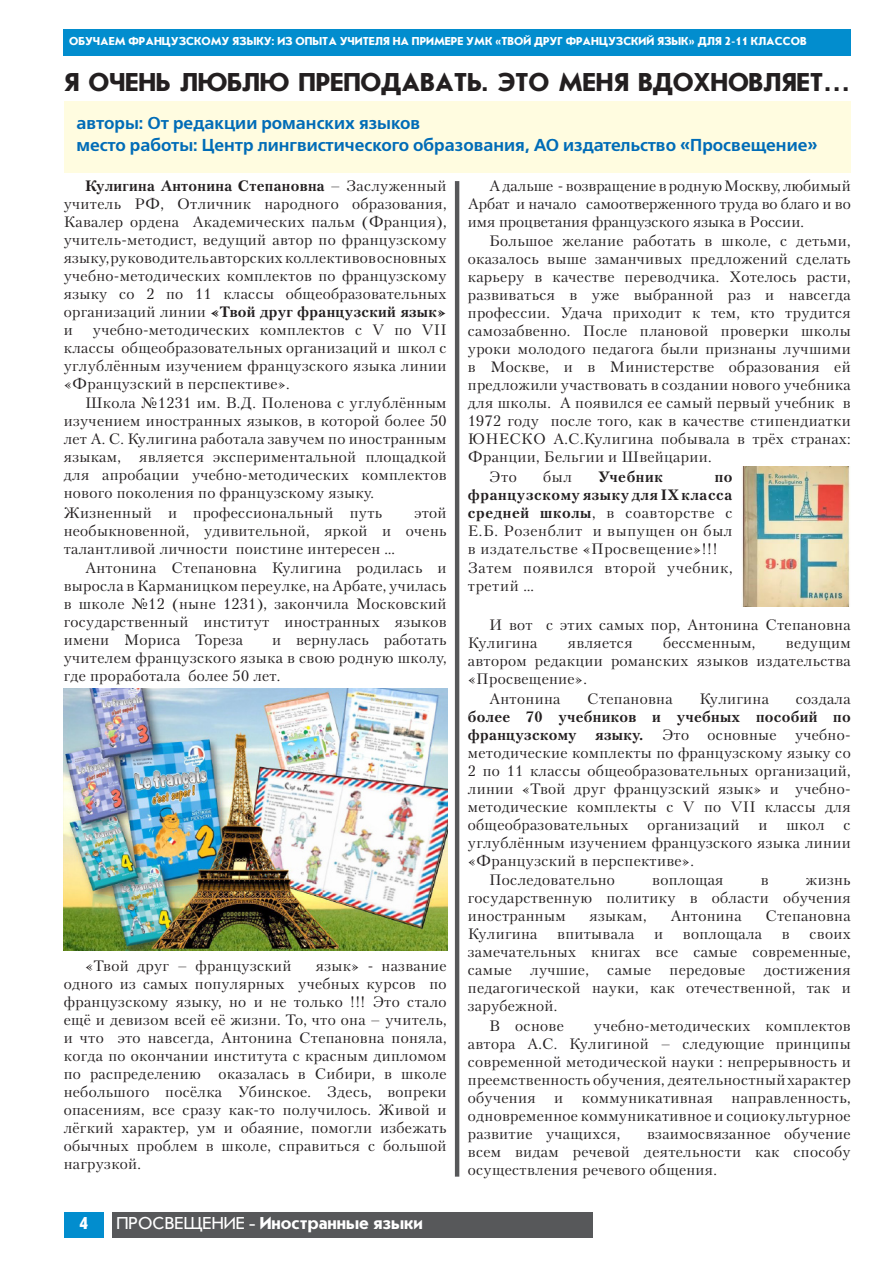
<style>
.page{position:relative;width:893px;height:1263px;background:#fff}
.page>*{position:absolute;margin:0;border:0;box-sizing:border-box;transform-origin:0 0}
.Заголовок{font:700 27px "Journal Sans C";letter-spacing:-.01em;color:#231f20}
.t1{font:700 18px "Journal Sans C";color:#fff}
.Инфо_об_авторе{font:700 17.25px "Free Set C";color:#006cb7}
.Содержание_статья{font:15px/18px "Petersburg C San Pin";letter-spacing:.02em;color:#231f20;text-align:justify}
.Содержание_статья-2{font:15px/18px "Petersburg C San Pin";letter-spacing:.04em;color:#231f20}
.Содержание_статья-3{font:700 15px "Petersburg C San Pin";letter-spacing:.04em;color:#231f20}
.t2{font:700 12px "Journal Sans C";color:#fff}
.s1{font-weight:700}
.s2{font-weight:400}
</style>
<div class="page">
<div style="left:64px;top:1212px;width:40px;height:25px;background:#028dce"></div>
<div style="left:64px;top:30px;width:787px;height:26px;background:#028dce"></div>
<div style="left:112px;top:1212px;width:481px;height:25px;background:#57585a"></div>
<hr style="left:455px;top:181px;width:4px;height:995px;background:#57585a">
<img style="left:64px;top:689px;width:383px;height:261px">
<img style="left:742px;top:466px;width:108px;height:140px">
<div style="left:64px;top:101px;width:786px;height:71px;background:#fffce0"></div>
<p class="t2" style="left:69px;top:35px;width:739px">ОБУЧАЕМ ФРАНЦУЗСКОМУ ЯЗЫКУ: ИЗ ОПЫТА УЧИТЕЛЯ НА ПРИМЕРЕ УМК «ТВОЙ ДРУГ ФРАНЦУЗСКИЙ ЯЗЫК» ДЛЯ 2-11 КЛАССОВ</p>
<p class="Заголовок" style="left:64px;top:68px;width:788px">Я ОЧЕНЬ ЛЮБЛЮ ПРЕПОДАВАТЬ. ЭТО МЕНЯ ВДОХНОВЛЯЕТ…</p>
<p class="Инфо_об_авторе" style="left:77px;top:112px;width:345px">авторы: От редакции романских языков</p>
<p class="Инфо_об_авторе" style="left:77px;top:135px;width:742px">место работы: Центр лингвистического образования, АО издательство «Просвещение»</p>
<p class="Содержание_статья" style="left:64px;top:176px;width:384px;text-indent:21px"><span class="s1">Кулигина Антонина Степановна</span> – Заслуженный учитель РФ, Отличник народного образования, Кавалер ордена Академических пальм (Франция), учитель-методист, ведущий автор по французскому языку, руководитель авторских коллективов основных учебно-методических комплектов по французскому языку со 2 по 11 классы общеобразовательных организаций линии <span class="s1">«Твой друг французский язык» </span>и</p>
<p class="Содержание_статья" style="left:64px;top:320px;width:384px;text-indent:29px">учебно-методических комплектов с V по VII классы общеобразовательных организаций и школ с углублённым изучением французского языка линии «Французский в перспективе».</p>
<p class="Содержание_статья" style="left:64px;top:394px;width:384px;text-indent:21px">Школа №1231 им. В.Д. Поленова с углублённым изучением иностранных языков, в которой более 50 лет А. С. Кулигина работала завучем по иностранным языкам, является экспериментальной площадкой для апробации учебно-методических комплектов нового поколения по французскому языку.</p>
<p class="Содержание_статья" style="left:64px;top:503px;width:320px">Жизненный и профессиональный путь</p>
<p class="Содержание_статья" style="left:64px;top:503px;width:384px;text-indent:351px">этой необыкновенной, удивительной, яркой и очень талантливой личности поистине интересен …</p>
<p class="Содержание_статья" style="left:64px;top:559px;width:384px;text-indent:21px">Антонина Степановна Кулигина родилась и выросла в Карманицком переулке, на Арбате, училась в школе №12 (ныне 1231), закончила Московский государственный институт иностранных языков имени Мориса Тореза</p>
<p class="Содержание_статья" style="left:64px;top:631px;width:384px;text-indent:208px">и вернулась работать учителем французского языка в свою родную школу, где проработала более 50 лет.</p>
<p class="Содержание_статья" style="left:85px;top:956px;width:208px">«Твой друг – французский</p>
<p class="Содержание_статья" style="left:64px;top:956px;width:384px;text-indent:252px">язык» - название одного из самых популярных учебных курсов по французскому языку, но и не только !!! Это стало ещё и девизом всей её жизни. То, что она – учитель, и что это навсегда, Антонина Степановна поняла, когда по окончании института с красным дипломом по распределению оказалась в Сибири, в школе небольшого посёлка Убинское. Здесь, вопреки опасениям, все сразу как-то получилось. Живой и лёгкий характер, ум и обаяние, помогли избежать обычных проблем в школе, справиться с большой нагрузкой.</p>
<p class="t1" style="left:79px;top:1213px;width:11px">4</p>
<p class="t1" style="left:117px;top:1214px;width:308px"><span class="s2">ПРОСВЕЩЕНИЕ -</span> Иностранные языки</p>
<p class="Содержание_статья" style="left:468px;top:176px;width:384px;text-indent:21px">А дальше - возвращение в родную Москву, любимый Арбат и начало самоотверженного труда во благо и во имя процветания французского языка в России.</p>
<p class="Содержание_статья" style="left:468px;top:232px;width:384px;text-indent:21px">Большое желание работать в школе, с детьми, оказалось выше заманчивых предложений сделать карьеру в качестве переводчика. Хотелось расти, развиваться в уже выбранной раз и навсегда профессии. Удача приходит к тем, кто трудится самозабвенно. После плановой проверки школы уроки молодого педагога были признаны лучшими в Москве, и в Министерстве образования ей предложили участвовать в создании нового учебника для школы. А появился ее самый первый учебник в 1972 году после того, как в качестве стипендиатки ЮНЕСКО А.С.Кулигина побывала в трёх странах:<br>Франции, Бельгии и Швейцарии.</p>
<p class="Содержание_статья" style="left:489px;top:467px;width:29px">Это</p>
<p class="Содержание_статья" style="left:543px;top:467px;width:30px">был</p>
<p class="Содержание_статья-3" style="left:598px;top:467px;width:66px">Учебник</p>
<p class="Содержание_статья" style="left:468px;top:467px;width:266px;text-indent:247px"><span class="s1">по французскому языку для IX класса средней школы</span>, в соавторстве с Е.Б. Розенблит и выпущен он был в издательстве «Просвещение»!!!</p>
<p class="Содержание_статья-2" style="left:468px;top:559px;width:266px">Затем появился второй учебник, третий …</p>
<p class="Содержание_статья" style="left:468px;top:616px;width:384px;text-indent:21px">И вот с этих самых пор, Антонина Степановна<br>Кулигина</p>
<p class="Содержание_статья" style="left:568px;top:634px;width:66px">является</p>
<p class="Содержание_статья" style="left:663px;top:634px;width:94px">бессменным,</p>
<p class="Содержание_статья" style="left:468px;top:634px;width:384px;text-indent:318px">ведущим автором редакции романских языков издательства «Просвещение».</p>
<p class="Содержание_статья" style="left:489px;top:689px;width:73px">Антонина</p>
<p class="Содержание_статья" style="left:587px;top:689px;width:87px">Степановна</p>
<p class="Содержание_статья" style="left:699px;top:689px;width:71px">Кулигина</p>
<p class="Содержание_статья" style="left:468px;top:689px;width:384px;text-indent:328px">создала <span class="s1">более 70 учебников и учебных пособий по французскому языку.</span> Это основные учебно&shy;методические комплекты по французскому языку со 2 по 11 классы общеобразовательных организаций, линии «Твой друг французский язык» и учебно&shy;методические комплекты с V по VII классы для общеобразовательных</p>
<p class="Содержание_статья" style="left:648px;top:815px;width:93px">организаций</p>
<p class="Содержание_статья" style="left:758px;top:815px;width:11px">и</p>
<p class="Содержание_статья" style="left:786px;top:815px;width:40px">школ</p>
<p class="Содержание_статья" style="left:468px;top:815px;width:384px;text-indent:376px">с углублённым изучением французского языка линии «Французский в перспективе».</p>
<p class="Содержание_статья" style="left:489px;top:871px;width:127px">Последовательно</p>
<p class="Содержание_статья" style="left:652px;top:871px;width:73px">воплощая</p>
<p class="Содержание_статья" style="left:761px;top:871px;width:9px">в</p>
<p class="Содержание_статья" style="left:468px;top:871px;width:384px;text-indent:338px">жизнь государственную политику в области обучения иностранным</p>
<p class="Содержание_статья" style="left:589px;top:907px;width:59px">языкам,</p>
<p class="Содержание_статья" style="left:670px;top:907px;width:73px">Антонина</p>
<p class="Содержание_статья" style="left:765px;top:907px;width:87px">Степановна</p>
<p class="Содержание_статья" style="left:468px;top:925px;width:71px">Кулигина</p>
<p class="Содержание_статья" style="left:557px;top:925px;width:79px">впитывала</p>
<p class="Содержание_статья" style="left:654px;top:925px;width:11px">и</p>
<p class="Содержание_статья" style="left:683px;top:925px;width:81px">воплощала</p>
<p class="Содержание_статья" style="left:782px;top:925px;width:9px">в</p>
<p class="Содержание_статья" style="left:468px;top:925px;width:384px;text-indent:342px">своих замечательных книгах все самые современные, самые лучшие, самые передовые достижения педагогической науки, как отечественной, так и зарубежной.</p>
<p class="Содержание_статья" style="left:489px;top:1016px;width:76px">В основе</p>
<p class="Содержание_статья" style="left:468px;top:1016px;width:384px;text-indent:126px">учебно-методических комплектов автора А.С. Кулигиной – следующие принципы современной методической науки : непрерывность и преемственность обучения, деятельностный характер обучения и коммуникативная направленность, одновременное коммуникативное и социокультурное развитие учащихся,</p>
<p class="Содержание_статья" style="left:468px;top:1124px;width:384px;text-indent:179px">взаимосвязанное обучение всем видам речевой деятельности как способу осуществления речевого общения.</p>
</div>
